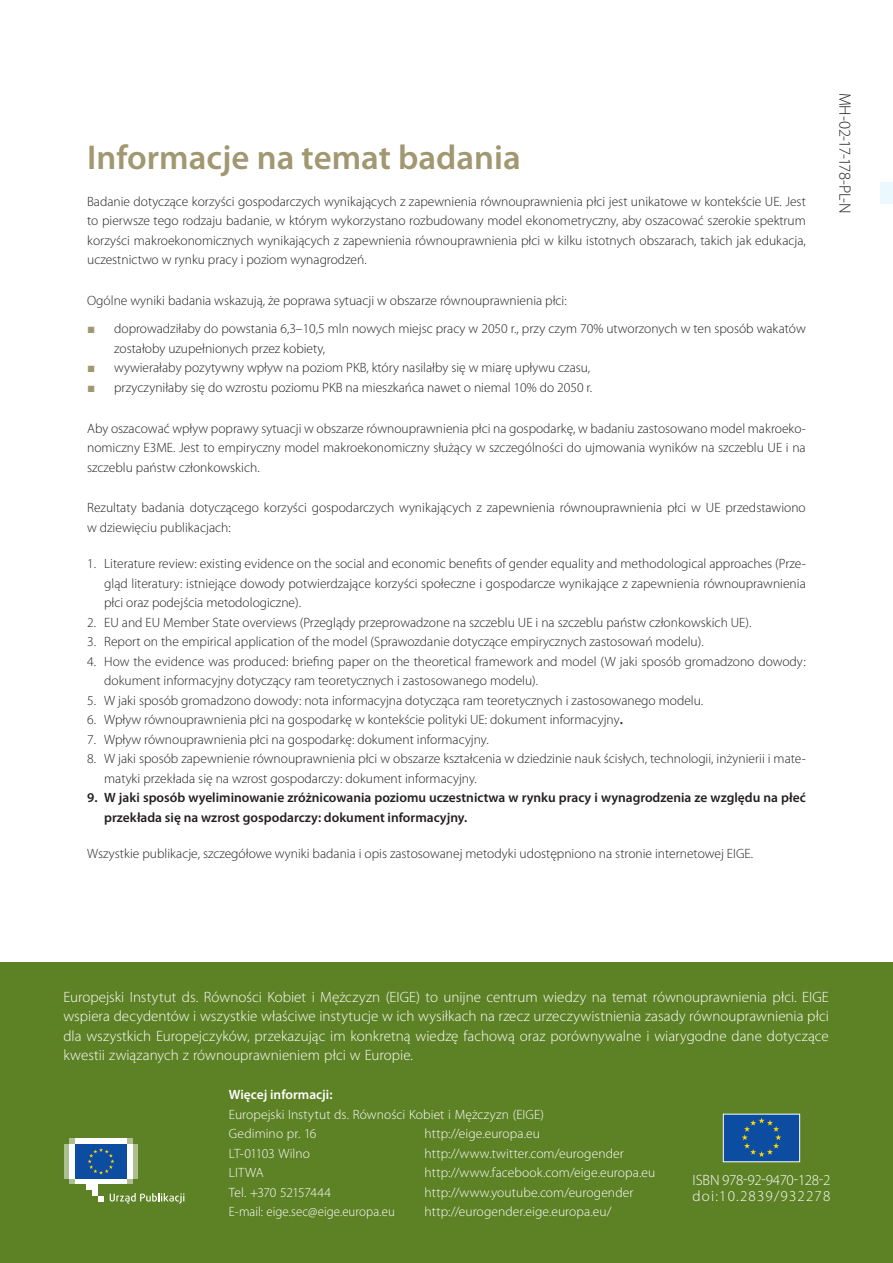
<style>
.page{position:relative;width:893px;height:1263px;background:#fff}
.page>*{position:absolute;margin:0;border:0;box-sizing:border-box;transform-origin:0 0}
.Title1{font:600 34.5px "Myriad Pro";color:#a19872}
.Fließtext{font:300 16.5px "Myriad Pro";letter-spacing:-.035em;color:#231f20}
.Fließtext-2{font:300 15px/19.5px "Myriad Pro";color:#fff;text-align:justify}
.testo{font:300 15px/16.2px "Myriad Pro";letter-spacing:.04em;color:#fff}
.Body_Text{font:300 13.5px/19.5px "Myriad Pro";color:#231f20}
.stupid_4{font:300 13.5px "Myriad Pro";letter-spacing:.01em;color:#fff}
.t1{font:600 13.5px/19.5px "Myriad Pro";color:#231f20}
.stupid_2{font:300 13.5px "Myriad Pro";letter-spacing:.01em;color:#fff}
.stupid_3{font:300 13.5px "Myriad Pro";letter-spacing:.005em;color:#fff;scale:.95 1}
.stupid_3-2{font:300 13.5px "Myriad Pro";letter-spacing:-.02em;color:#fff}
.stupid_3-3{font:300 13.5px "Myriad Pro";letter-spacing:.005em;color:#fff}
.stupid_1{font:600 13.5px "Myriad Pro";color:#fff}
.s1{font-family:"Arial";font-weight:400;color:#a19872}
.s2{font-weight:600}
</style>
<div class="page">
<div style="left:880px;top:183px;width:13px;height:21px;background:#ebf8fd"></div>
<div style="left:0;top:963px;width:893px;height:300px;background:#5d8125"></div>
<div style="left:69px;top:1178px;width:64px;height:6px;background:#adbf91"></div>
<div style="left:69px;top:1138px;width:64px;height:6px;background:#adbf91"></div>
<div style="left:75px;top:1138px;width:52px;height:6px;background:#fff"></div>
<div style="left:75px;top:1178px;width:52px;height:6px;background:#fff"></div>
<div style="left:127px;top:1144px;width:6px;height:34px;background:#fff"></div>
<div style="left:133px;top:1144px;width:5px;height:34px;background:#adbf91"></div>
<div style="left:69px;top:1144px;width:6px;height:34px;background:#fff"></div>
<div style="left:64px;top:1144px;width:5px;height:34px;background:#adbf91"></div>
<div style="left:87px;top:1178px;width:11px;height:12px;background:#fff"></div>
<div style="left:92px;top:1178px;width:6px;height:18px;background:#fff"></div>
<svg style="left:98px;top:1196px;width:6px;height:5px"></svg>
<div style="left:75px;top:1144px;width:52px;height:34px;background:#0d4da1"></div>
<svg style="left:88px;top:1148px;width:26px;height:26px"></svg>
<svg style="left:110px;top:1193px;width:74px;height:11px"></svg>
<div style="left:723px;top:1114px;width:77px;height:48px;background:#0d4da1"></div>
<svg style="left:742px;top:1118px;width:39px;height:39px"></svg>
<div style="left:723px;top:1114px;width:77px;height:48px;border:1px solid #fff"></div>
<p class="Title1" style="left:87px;top:139px;width:435px">Informacje na temat badania</p>
<p class="Body_Text" style="left:87px;top:192px;width:720px;text-align:justify">Badanie dotyczące korzyści gospodarczych wynikających z zapewnienia równouprawnienia płci jest unikatowe w kontekście UE. Jest to pierwsze tego rodzaju badanie, w którym wykorzystano rozbudowany model ekonometryczny, aby oszacować szerokie spektrum korzyści makroekonomicznych wynikających z zapewnienia równouprawnienia płci w kilku istotnych obszarach, takich jak edukacja, uczestnictwo w rynku pracy i poziom wynagrodzeń.</p>
<p class="Body_Text" style="left:87px;top:291px;width:481px">Ogólne wyniki badania wskazują, że poprawa sytuacji w obszarze równouprawnienia płci:</p>
<p class="Body_Text" style="left:114px;top:319px;width:693px;text-indent:-27px"><span class="s1">■</span> doprowadziłaby do powstania 6,3–10,5 mln nowych miejsc pracy w 2050 r., przy czym 70% utworzonych w ten sposób wakatów zostałoby uzupełnionych przez kobiety,</p>
<p class="Body_Text" style="left:87px;top:358px;width:505px"><span class="s1">■</span> wywierałaby pozytywny wpływ na poziom PKB, który nasilałby się w miarę upływu czasu,</p>
<p class="Body_Text" style="left:87px;top:378px;width:507px"><span class="s1">■</span> przyczyniłaby się do wzrostu poziomu PKB na mieszkańca nawet o niemal 10% do 2050 r.</p>
<p class="Body_Text" style="left:87px;top:418px;width:720px;text-align:justify">Aby oszacować wpływ poprawy sytuacji w obszarze równouprawnienia płci na gospodarkę, w badaniu zastosowano model makroeko&shy;nomiczny E3ME. Jest to empiryczny model makroekonomiczny służący w szczególności do ujmowania wyników na szczeblu UE i na szczeblu państw członkowskich.</p>
<p class="Body_Text" style="left:87px;top:498px;width:720px">Rezultaty badania dotyczącego korzyści gospodarczych wynikających z zapewnienia równouprawnienia płci w UE przedstawiono w dziewięciu publikacjach:</p>
<p class="Body_Text" style="left:104px;top:554px;width:703px;text-align:justify;text-indent:-17px">1. Literature review: existing evidence on the social and economic benefits of gender equality and methodological approaches (Prze&shy;gląd literatury: istniejące dowody potwierdzające korzyści społeczne i gospodarcze wynikające z zapewnienia równouprawnienia płci oraz podejścia metodologiczne).</p>
<p class="Body_Text" style="left:87px;top:613px;width:666px">2. EU and EU Member State overviews (Przeglądy przeprowadzone na szczeblu UE i na szczeblu państw członkowskich UE).</p>
<p class="Body_Text" style="left:87px;top:632px;width:618px">3. Report on the empirical application of the model (Sprawozdanie dotyczące empirycznych zastosowań modelu).</p>
<p class="Body_Text" style="left:104px;top:652px;width:703px;text-indent:-17px">4. How the evidence was produced: briefing paper on the theoretical framework and model (W jaki sposób gromadzono dowody: dokument informacyjny dotyczący ram teoretycznych i zastosowanego modelu).</p>
<p class="Body_Text" style="left:87px;top:691px;width:617px">5. W jaki sposób gromadzono dowody: nota informacyjna dotycząca ram teoretycznych i zastosowanego modelu.</p>
<p class="Body_Text" style="left:87px;top:710px;width:537px">6. Wpływ równouprawnienia płci na gospodarkę w kontekście polityki UE: dokument informacyjny<span class="s2">.</span></p>
<p class="Body_Text" style="left:87px;top:730px;width:403px">7. Wpływ równouprawnienia płci na gospodarkę: dokument informacyjny.</p>
<p class="Body_Text" style="left:104px;top:749px;width:703px;text-indent:-17px">8. W jaki sposób zapewnienie równouprawnienia płci w obszarze kształcenia w dziedzinie nauk ścisłych, technologii, inżynierii i mate&shy;matyki przekłada się na wzrost gospodarczy: dokument informacyjny.</p>
<p class="t1" style="left:104px;top:788px;width:703px;text-indent:-17px">9. W jaki sposób wyeliminowanie zróżnicowania poziomu uczestnictwa w rynku pracy i wynagrodzenia ze względu na płeć przekłada się na wzrost gospodarczy: dokument informacyjny.</p>
<p class="Body_Text" style="left:87px;top:844px;width:667px">Wszystkie publikacje, szczegółowe wyniki badania i opis zastosowanej metodyki udostępniono na stronie internetowej EIGE.</p>
<p class="Fließtext" style="left:854px;top:93px;width:123px;rotate:90deg">MH-02-17-178-PL-N</p>
<p class="Fließtext-2" style="left:63px;top:987px;width:767px">Europejski Instytut ds. Równości Kobiet i Mężczyzn (EIGE) to unijne centrum wiedzy na temat równouprawnienia płci. EIGE wspiera decydentów i wszystkie właściwe instytucje w ich wysiłkach na rzecz urzeczywistnienia zasady równouprawnienia płci dla wszystkich Europejczyków, przekazując im konkretną wiedzę fachową oraz porównywalne i wiarygodne dane dotyczące kwestii związanych z równouprawnieniem płci w Europie.</p>
<p class="stupid_1" style="left:229px;top:1087px;width:105px">Więcej informacji:</p>
<p class="stupid_2" style="left:229px;top:1107px;width:317px">Europejski Instytut ds. Równości Kobiet i Mężczyzn (EIGE)</p>
<p class="stupid_3-3" style="left:229px;top:1126px;width:89px">Gedimino pr. 16</p>
<p class="stupid_3-2" style="left:229px;top:1146px;width:82px">LT-01103 Wilno</p>
<p class="stupid_3-3" style="left:229px;top:1165px;width:36px">LITWA</p>
<p class="stupid_3-2" style="left:229px;top:1185px;width:104px">Tel. +370 52157444</p>
<p class="stupid_3" style="left:229px;top:1204px;width:176px">E-mail: eige.sec@eige.europa.eu</p>
<p class="stupid_4" style="left:425px;top:1126px;width:117px">http://eige.europa.eu</p>
<p class="stupid_4" style="left:425px;top:1146px;width:201px">http://www.twitter.com/eurogender</p>
<p class="stupid_4" style="left:425px;top:1165px;width:232px">http://www.facebook.com/eige.europa.eu</p>
<p class="stupid_4" style="left:425px;top:1185px;width:210px">http://www.youtube.com/eurogender</p>
<p class="stupid_4" style="left:425px;top:1204px;width:189px">http://eurogender.eige.europa.eu/</p>
<p class="testo" style="left:692px;top:1172px;width:140px">ISBN 978-92-9470-128-2 doi:10.2839/932278</p>
</div>
